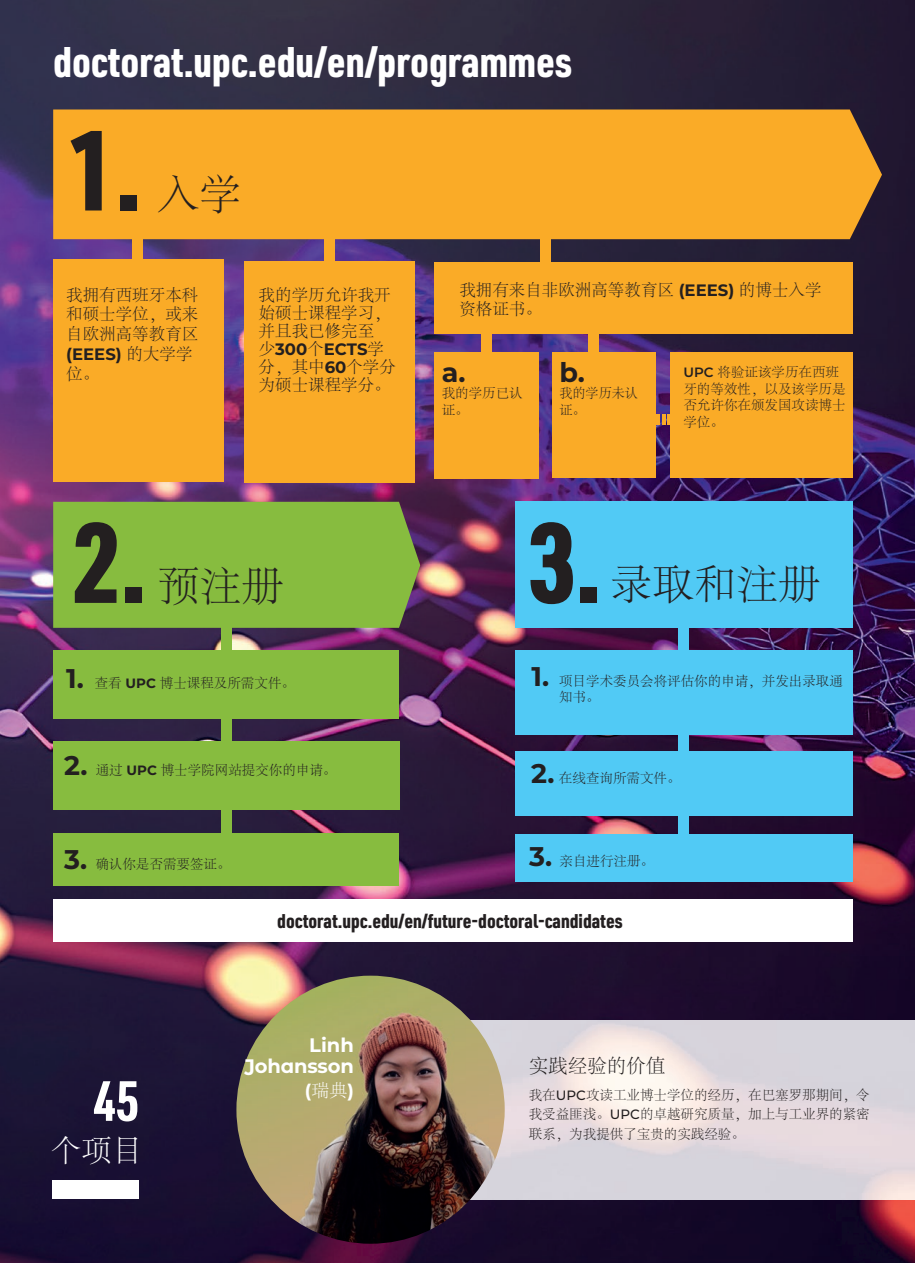
<style>
.page{position:relative;width:915px;height:1263px;background:#fff}
.page>*{position:absolute;margin:0;border:0;box-sizing:border-box;transform-origin:0 0}
.t1{font:900 111.3px "URWDIN Cond";color:#231f20}
.t2{font:700 55.5px "URWDIN Cond";color:#fff}
.t3{font:900 42px "URWDIN Cond";color:#fff}
.t4{font:300 42px "Adobe Song Std";color:#231f20}
.t5{font:300 30.6px "Adobe Song Std";color:#fff}
.t6{font:700 27px "Montserrat";color:#231f20}
.t7{font:900 19.5px "URWDIN Cond";color:#231f20}
.t8{font:700 19.5px/21px "Montserrat Alternates";letter-spacing:-.01em;color:#fff;text-align:right}
.t9{font:300 19.5px "Adobe Song Std";color:#231f20}
.t10{font:700 18px "Montserrat Alternates";color:#fff}
.t11{font:300 16.5px/19.8px "Adobe Song Std";color:#231f20}
.t12{font:700 16.5px "Montserrat";color:#231f20}
.t13{font:300 13.5px/16.5px "Adobe Song Std";color:#231f20}
.s1{font-family:"Montserrat";font-weight:700}
.s2{font-family:"Adobe Song Std";font-weight:300}
.s3{font-family:"Montserrat";font-weight:600}
.s4{font-family:"Montserrat";font-weight:700;font-size:27px}
.s5{font-family:"Montserrat";font-weight:500}
</style>
<div class="page">
<img style="left:0;top:0;width:914px;height:1263px">
<div style="left:53px;top:260px;width:170px;height:222px;background:#faab27"></div>
<div style="left:244px;top:262px;width:171px;height:221px;background:#faab27"></div>
<div style="left:588px;top:328px;width:11px;height:133px;background:#faab27"></div>
<div style="left:53px;top:109px;width:828px;height:130px;background:#faab27"></div>
<div style="left:434px;top:352px;width:104px;height:127px;background:#faab27"></div>
<div style="left:552px;top:352px;width:103px;height:126px;background:#faab27"></div>
<div style="left:434px;top:262px;width:418px;height:71px;background:#faab27"></div>
<div style="left:540px;top:227px;width:11px;height:48px;background:#faab27"></div>
<div style="left:324px;top:221px;width:11px;height:253px;background:#faab27"></div>
<div style="left:481px;top:330px;width:10px;height:44px;background:#faab27"></div>
<div style="left:221px;top:622px;width:10px;height:229px;background:#87bc3f"></div>
<div style="left:53px;top:502px;width:367px;height:126px;background:#87bc3f"></div>
<div style="left:53px;top:650px;width:346px;height:69px;background:#87bc3f"></div>
<div style="left:53px;top:741px;width:346px;height:68px;background:#87bc3f"></div>
<div style="left:53px;top:834px;width:346px;height:52px;background:#87bc3f"></div>
<div style="left:515px;top:502px;width:337px;height:126px;background:#51caf5"></div>
<div style="left:678px;top:622px;width:11px;height:258px;background:#51caf5"></div>
<div style="left:515px;top:650px;width:337px;height:85px;background:#51caf5"></div>
<div style="left:515px;top:751px;width:337px;height:65px;background:#51caf5"></div>
<div style="left:515px;top:834px;width:337px;height:48px;background:#51caf5"></div>
<div style="left:670px;top:352px;width:182px;height:126px;background:#faab27"></div>
<img style="left:470px;top:1020px;width:444px;height:179px">
<img style="left:236px;top:976px;width:268px;height:268px;border-radius:134px">
<div style="left:133px;top:230px;width:10px;height:48px;background:#faab27"></div>
<svg style="left:656px;top:414px;width:3px;height:11px"></svg>
<svg style="left:661px;top:414px;width:4px;height:11px"></svg>
<svg style="left:667px;top:414px;width:3px;height:11px"></svg>
<div style="left:52px;top:1180px;width:86px;height:18px;background:#fff"></div>
<div style="left:53px;top:900px;width:799px;height:42px;background:#fff"></div>
<h3 class="t3" style="left:53px;top:33px;width:520px">doctorat.upc.edu/en/programmes</h3>
<h1 class="t1" style="left:69px;top:94px;width:75px">1.</h1>
<h3 class="t4" style="left:157px;top:172px;width:85px">入学</h3>
<p class="t11" style="left:459px;top:280px;width:363px">我拥有来自非欧洲高等教育区 <span class="s1">(EEES)</span> 的博士入学资格证书。</p>
<p class="t11" style="left:66px;top:285px;width:133px;text-align:justify">我拥有西班牙本科和硕士学位，或来自欧洲高等教育区</p>
<p class="t12" style="left:66px;top:342px;width:128px">(EEES) <span class="s2">的大学学</span></p>
<p class="t11" style="left:66px;top:364px;width:34px">位。</p>
<h3 class="t6" style="left:441px;top:353px;width:25px">a.</h3>
<p class="t13" style="left:441px;top:386px;width:82px">我的学历已认证。</p>
<p class="t11" style="left:258px;top:286px;width:133px;line-height:18px;text-align:justify">我的学历允许我开始硕士课程学习，并且我已修完至</p>
<p class="t12" style="left:258px;top:337px;width:127px"><span class="s2">少</span>300<span class="s2">个</span>ECTS<span class="s2">学</span></p>
<p class="t11" style="left:258px;top:358px;width:139px;line-height:18px">分，其中<span class="s1">60</span>个学分为硕士课程学分。</p>
<h3 class="t6" style="left:559px;top:353px;width:27px">b.</h3>
<p class="t13" style="left:559px;top:386px;width:80px">我的学历未认证。</p>
<p class="t13" style="left:683px;top:364px;width:164px"><span class="s3">UPC</span> 将验证该学历在西班牙的等效性，以及该学历是否允许你在颁发国攻读博士学位。</p>
<h1 class="t1" style="left:73px;top:487px;width:75px">2.</h1>
<h1 class="t1" style="left:528px;top:487px;width:75px">3.</h1>
<h3 class="t4" style="left:158px;top:564px;width:127px">预注册</h3>
<h3 class="t4" style="left:610px;top:562px;width:211px">录取和注册</h3>
<p class="t13" style="left:66px;top:676px;width:230px"><span class="s4">1.</span> 查看 <span class="s1">UPC</span> 博士课程及所需文件。</p>
<p class="t13" style="left:64px;top:762px;width:274px"><span class="s4">2.</span> 通过 <span class="s1">UPC</span> 博士学院网站提交你的申请。</p>
<p class="t13" style="left:64px;top:856px;width:168px"><span class="s4">3.</span> 确认你是否需要签证。</p>
<p class="t13" style="left:559px;top:673px;width:285px;text-indent:-28px"><span class="s4">1.</span> 项目学术委员会将评估你的申请，并发出录取通知书。</p>
<p class="t13" style="left:531px;top:770px;width:151px"><span class="s4">2.</span> 在线查询所需文件。</p>
<p class="t13" style="left:529px;top:853px;width:126px"><span class="s4">3.</span> 亲自进行注册。</p>
<h2 class="t2" style="left:93px;top:1063px;width:48px">45</h2>
<h3 class="t5" style="left:51px;top:1134px;width:93px">个项目</h3>
<h3 class="t7" style="left:277px;top:907px;width:346px">doctorat.upc.edu/en/future-doctoral-candidates</h3>
<h3 class="t8" style="left:244px;top:1034px;width:111px">Linh<br>Johansson</h3>
<h3 class="t10" style="left:305px;top:1078px;width:50px">(<span class="s2">瑞典</span>)</h3>
<h3 class="t9" style="left:528px;top:1056px;width:138px">实践经验的价值</h3>
<p class="t13" style="left:528px;top:1085px;width:342px;line-height:19.5px;text-align:justify">我在<span class="s5">UPC</span>攻读工业博士学位的经历，在巴塞罗那期间，令我受益匪浅。<span class="s5">UPC</span>的卓越研究质量，加上与工业界的紧密联系，为我提供了宝贵的实践经验。</p>
</div>
